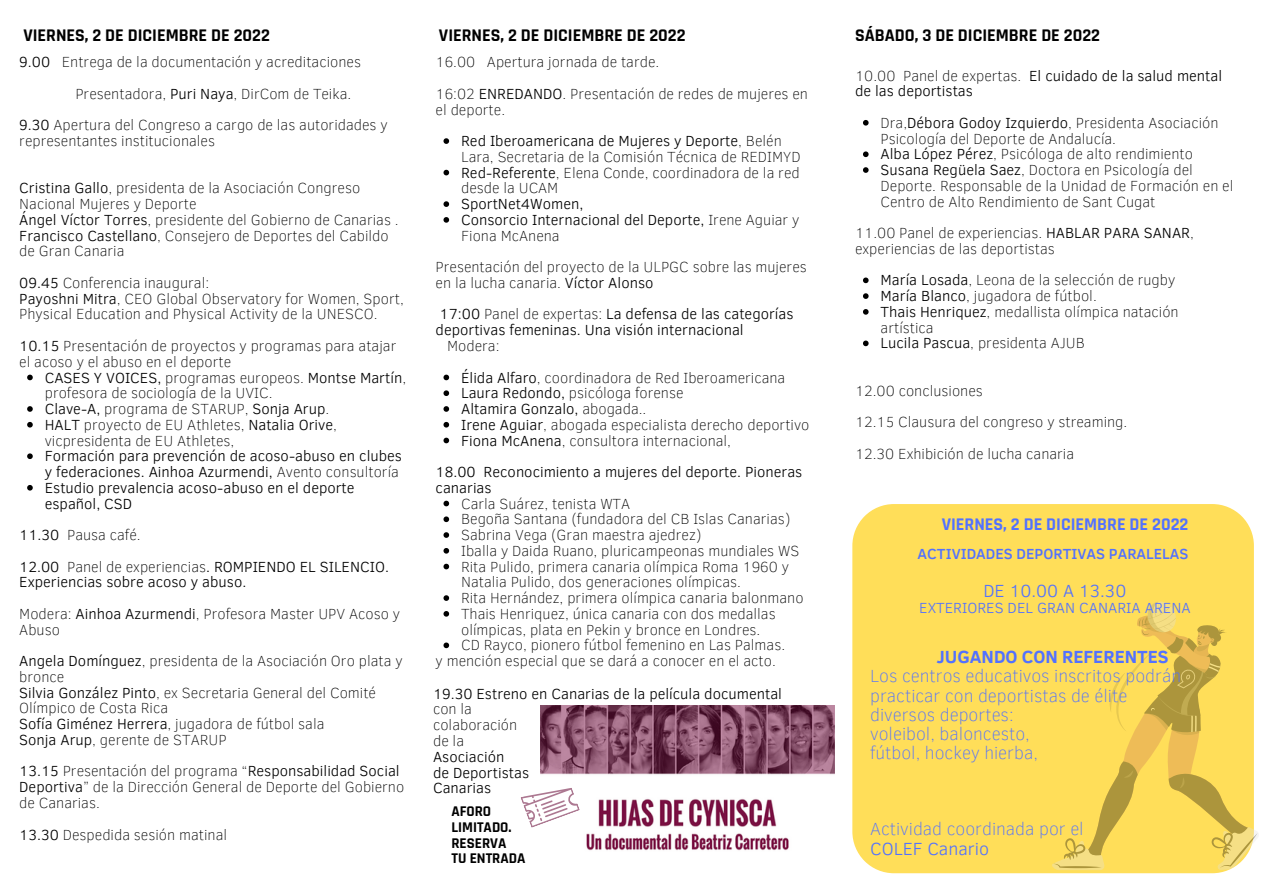
<style>
.page{position:relative;width:1263px;height:894px;background:#fff}
.page>*{position:absolute;margin:0;border:0;box-sizing:border-box;transform-origin:0 0}
.t1{font:100 18px/19px "Clear Sans";color:#5271ff}
.t2{font:700 18px "Rajdhani";color:#000}
.t3{font:700 18px "Rajdhani";color:#5271ff}
.t4{font:300 18px "Clear Sans";color:#5271ff}
.t5{font:700 18px "Clear Sans";color:#5271ff}
.t6{font:100 15px/15.8px "Clear Sans";color:#000}
.t7{font:300 15px/15.8px "Clear Sans";color:#000}
.t8{font:700 15px/15.8px "Rajdhani";color:#000}
.t9{font:500 15px "Clear Sans";color:#5271ff}
.t10{font:300 15px "Clear Sans";color:#5271ff}
.s1{font-weight:300}
.s2{font-weight:100}
</style>
<div class="page">
<div style="left:852px;top:504px;width:402px;height:369px;background:#ffde59"></div>
<svg style="left:1050px;top:596px;width:208px;height:273px;background:#f3d35a"></svg>
<img style="left:541px;top:705px;width:293px;height:146px">
<svg style="left:520px;top:779px;width:60px;height:48px"></svg>
<svg style="left:443px;top:138px;width:6px;height:6px"></svg>
<svg style="left:443px;top:170px;width:6px;height:5px"></svg>
<svg style="left:443px;top:201px;width:6px;height:6px"></svg>
<svg style="left:443px;top:217px;width:6px;height:6px"></svg>
<svg style="left:443px;top:374px;width:6px;height:6px"></svg>
<svg style="left:443px;top:390px;width:6px;height:6px"></svg>
<svg style="left:443px;top:406px;width:6px;height:5px"></svg>
<svg style="left:443px;top:422px;width:6px;height:5px"></svg>
<svg style="left:443px;top:437px;width:6px;height:6px"></svg>
<svg style="left:443px;top:500px;width:6px;height:6px"></svg>
<svg style="left:443px;top:516px;width:6px;height:6px"></svg>
<svg style="left:443px;top:532px;width:6px;height:5px"></svg>
<svg style="left:443px;top:548px;width:6px;height:5px"></svg>
<svg style="left:443px;top:563px;width:6px;height:6px"></svg>
<svg style="left:443px;top:595px;width:6px;height:5px"></svg>
<svg style="left:443px;top:611px;width:6px;height:5px"></svg>
<svg style="left:443px;top:642px;width:6px;height:6px"></svg>
<svg style="left:27px;top:374px;width:6px;height:6px"></svg>
<svg style="left:27px;top:406px;width:6px;height:5px"></svg>
<svg style="left:27px;top:422px;width:6px;height:5px"></svg>
<svg style="left:27px;top:453px;width:6px;height:6px"></svg>
<svg style="left:27px;top:485px;width:6px;height:5px"></svg>
<svg style="left:863px;top:120px;width:6px;height:5px"></svg>
<svg style="left:863px;top:151px;width:6px;height:6px"></svg>
<svg style="left:863px;top:167px;width:6px;height:6px"></svg>
<svg style="left:863px;top:277px;width:6px;height:6px"></svg>
<svg style="left:863px;top:293px;width:6px;height:6px"></svg>
<svg style="left:863px;top:309px;width:6px;height:5px"></svg>
<svg style="left:863px;top:340px;width:6px;height:6px"></svg>
<p class="t2" style="left:23px;top:24px;width:248px">VIERNES, 2 DE DICIEMBRE DE 2022</p>
<p class="t6" style="left:19px;top:53px;width:343px"><span class="s1">9.00</span> Entrega de la documentación y acreditaciones</p>
<p class="t6" style="left:75px;top:85px;width:277px">Presentadora, <span class="s1">Puri Naya</span>, DirCom de Teika.</p>
<p class="t6" style="left:19px;top:116px;width:370px"><span class="s1">9.30</span> Apertura del Congreso a cargo de las autoridades y</p>
<p class="t6" style="left:19px;top:132px;width:197px">representantes institucionales</p>
<p class="t6" style="left:19px;top:179px;width:381px"><span class="s1">Cristina Gallo</span>, presidenta de la Asociación Congreso Nacional Mujeres y Deporte<br><span class="s1">Ángel Víctor Torres</span>, presidente del Gobierno de Canarias .<br><span class="s1">Francisco Castellano</span>, Consejero de Deportes del Cabildo de Gran Canaria</p>
<p class="t6" style="left:19px;top:274px;width:386px"><span class="s1">09.45</span> Conferencia inaugural:<br><span class="s1">Payoshni Mitra</span>, CEO Global Observatory for Women, Sport,<br>Physical Education and Physical Activity de la UNESCO.</p>
<p class="t6" style="left:19px;top:337px;width:379px"><span class="s1">10.15</span> Presentación de proyectos y programas para atajar el acoso y el abuso en el deporte</p>
<p class="t6" style="left:45px;top:368px;width:363px"><span class="s1">CASES Y VOICES,</span> programas europeos. <span class="s1">Montse Martín</span>, profesora de sociología de la UVIC.<br><span class="s1">Clave-A,</span> programa de STARUP, <span class="s1">Sonja Arup</span>.<br><span class="s1">HALT</span> proyecto de EU Athletes, <span class="s1">Natalia Orive</span>, vicpresidenta de EU Athletes,</p>
<p class="t7" style="left:45px;top:447px;width:359px">Formación para prevención de acoso-abuso en clubes y federaciones. Ainhoa Azurmendi, <span class="s2">Avento consultoría </span>Estudio prevalencia acoso-abuso en el deporte español, CSD</p>
<p class="t7" style="left:19px;top:518px;width:371px;line-height:31.5px">11.30 <span class="s2">Pausa café.<br></span>12.00 <span class="s2">Panel de experiencias</span>. ROMPIENDO EL SILENCIO.</p>
<p class="t7" style="left:19px;top:565px;width:382px;line-height:31.5px">Experiencias sobre acoso y abuso.<br><span class="s2">Modera:</span> Ainhoa Azurmendi<span class="s2">, Profesora Master UPV Acoso y</span></p>
<p class="t6" style="left:19px;top:612px;width:385px;line-height:31.5px">Abuso<br><span class="s1">Angela Domínguez</span>, presidenta de la Asociación Oro plata y</p>
<p class="t6" style="left:19px;top:667px;width:358px">bronce<br><span class="s1">Silvia González Pinto</span>, ex Secretaria General del Comité<br>Olímpico de Costa Rica<br><span class="s1">Sofía Giménez Herrera</span>, jugadora de fútbol sala<br><span class="s1">Sonja Arup</span>, gerente de STARUP</p>
<p class="t6" style="left:19px;top:762px;width:386px"><span class="s1">13.15</span> Presentación del programa “<span class="s1">Responsabilidad Social<br>Deportiva</span>” de la Dirección General de Deporte del Gobierno de Canarias.</p>
<p class="t6" style="left:19px;top:825px;width:209px"><span class="s1">13.30</span> Despedida sesión matinal</p>
<p class="t2" style="left:439px;top:24px;width:248px">VIERNES, 2 DE DICIEMBRE DE 2022</p>
<p class="t2" style="left:855px;top:24px;width:246px">SÁBADO, 3 DE DICIEMBRE DE 2022</p>
<p class="t6" style="left:436px;top:46px;width:374px;line-height:31.5px">16.00 Apertura jornada de tarde.<br>16:02 <span class="s1">ENREDANDO</span>. Presentación de redes de mujeres en</p>
<p class="t6" style="left:436px;top:101px;width:71px">el deporte.</p>
<p class="t6" style="left:461px;top:132px;width:341px"><span class="s1">Red Iberoamericana de Mujeres y Deporte</span>, Belén Lara, Secretaria de la Comisión Técnica de REDIMYD <span class="s1">Red-Referente</span>, Elena Conde, coordinadora de la red desde la UCAM</p>
<p class="t7" style="left:461px;top:195px;width:340px">SportNet4Women,<br>Consorcio Internacional del Deporte, <span class="s2">Irene Aguiar y<br>Fiona McAnena</span></p>
<p class="t6" style="left:436px;top:258px;width:373px">Presentación del proyecto de la ULPGC sobre las mujeres en la lucha canaria. <span class="s1">Víctor Alonso</span></p>
<p class="t7" style="left:436px;top:305px;width:359px">17:00 <span class="s2">Panel de expertas:</span> La defensa de las categorías deportivas femeninas. Una visión internacional</p>
<p class="t6" style="left:447px;top:337px;width:54px">Modera:</p>
<p class="t6" style="left:461px;top:368px;width:350px"><span class="s1">Élida Alfaro</span>, coordinadora de Red Iberoamericana <span class="s1">Laura Redondo,</span> psicóloga forense<br><span class="s1">Altamira Gonzalo,</span> abogada..<br><span class="s1">Irene Aguiar</span>, abogada especialista derecho deportivo <span class="s1">Fiona McAnena</span>, consultora internacional,</p>
<p class="t7" style="left:436px;top:463px;width:368px">18.00 Reconocimiento a mujeres del deporte. Pioneras canarias</p>
<p class="t6" style="left:461px;top:494px;width:344px">Carla Suárez, tenista WTA<br>Begoña Santana (fundadora del CB Islas Canarias)<br>Sabrina Vega (Gran maestra ajedrez)<br>Iballa y Daida Ruano, pluricampeonas mundiales WS Rita Pulido, primera canaria olímpica Roma 1960 y Natalia Pulido, dos generaciones olímpicas.<br>Rita Hernández, primera olímpica canaria balonmano Thais Henriquez, única canaria con dos medallas olímpicas, plata en Pekin y bronce en Londres.<br>CD Rayco, pionero fútbol femenino en Las Palmas.</p>
<p class="t6" style="left:436px;top:652px;width:342px">y mención especial que se dará a conocer en el acto.</p>
<p class="t7" style="left:433px;top:684px;width:350px">19.30 Estreno en Canarias de la película documental</p>
<p class="t6" style="left:433px;top:700px;width:86px">con la colaboración de la</p>
<p class="t7" style="left:433px;top:747px;width:98px">Asociación<br>de Deportistas<br>Canarias</p>
<p class="t8" style="left:451px;top:803px;width:76px">AFORO<br>LIMITADO.<br>RESERVA<br>TU ENTRADA</p>
<p class="t7" style="left:855px;top:67px;width:369px"><span class="s2">10.00 Panel de expertas.</span> El cuidado de la salud mental de las deportistas</p>
<p class="t6" style="left:881px;top:114px;width:354px">Dra,<span class="s1">Débora Godoy Izquierdo</span>, Presidenta Asociación Psicología del Deporte de Andalucía.<br><span class="s1">Alba López Pérez</span>, Psicóloga de alto rendimiento <span class="s1">Susana Regüela Saez</span>, Doctora en Psicología del Deporte. Responsable de la Unidad de Formación en el Centro de Alto Rendimiento de Sant Cugat</p>
<p class="t6" style="left:855px;top:224px;width:340px">11.00 Panel de experiencias. <span class="s1">HABLAR PARA SANAR</span>, experiencias de las deportistas</p>
<p class="t6" style="left:881px;top:271px;width:300px"><span class="s1">María Losada</span>, Leona de la selección de rugby <span class="s1">María Blanco</span>, jugadora de fútbol.<br><span class="s1">Thais Henriquez</span>, medallista olímpica natación artística<br><span class="s1">Lucila Pascua</span>, presidenta AJUB</p>
<p class="t6" style="left:855px;top:374px;width:274px;line-height:31.5px">12.00 conclusiones<br>12.15 Clausura del congreso y streaming.<br>12.30 Exhibición de lucha canaria</p>
<p class="t3" style="left:942px;top:513px;width:248px">VIERNES, 2 DE DICIEMBRE DE 2022</p>
<p class="t9" style="left:918px;top:542px;width:272px">ACTIVIDADES DEPORTIVAS PARALELAS</p>
<p class="t4" style="left:983px;top:577px;width:144px">DE 10.00 A 13.30</p>
<p class="t10" style="left:919px;top:596px;width:273px">EXTERIORES DEL GRAN CANARIA ARENA</p>
<p class="t5" style="left:937px;top:643px;width:233px">JUGANDO CON REFERENTES</p>
<p class="t1" style="left:870px;top:665px;width:312px">Los centros educativos inscritos podrán practicar con deportistas de élite diversos deportes:<br>voleibol, baloncesto,<br>fútbol, hockey hierba,</p>
<p class="t1" style="left:870px;top:818px;width:215px">Actividad coordinada por el</p>
<p class="t4" style="left:870px;top:835px;width:121px">COLEF Canario</p>
</div>
